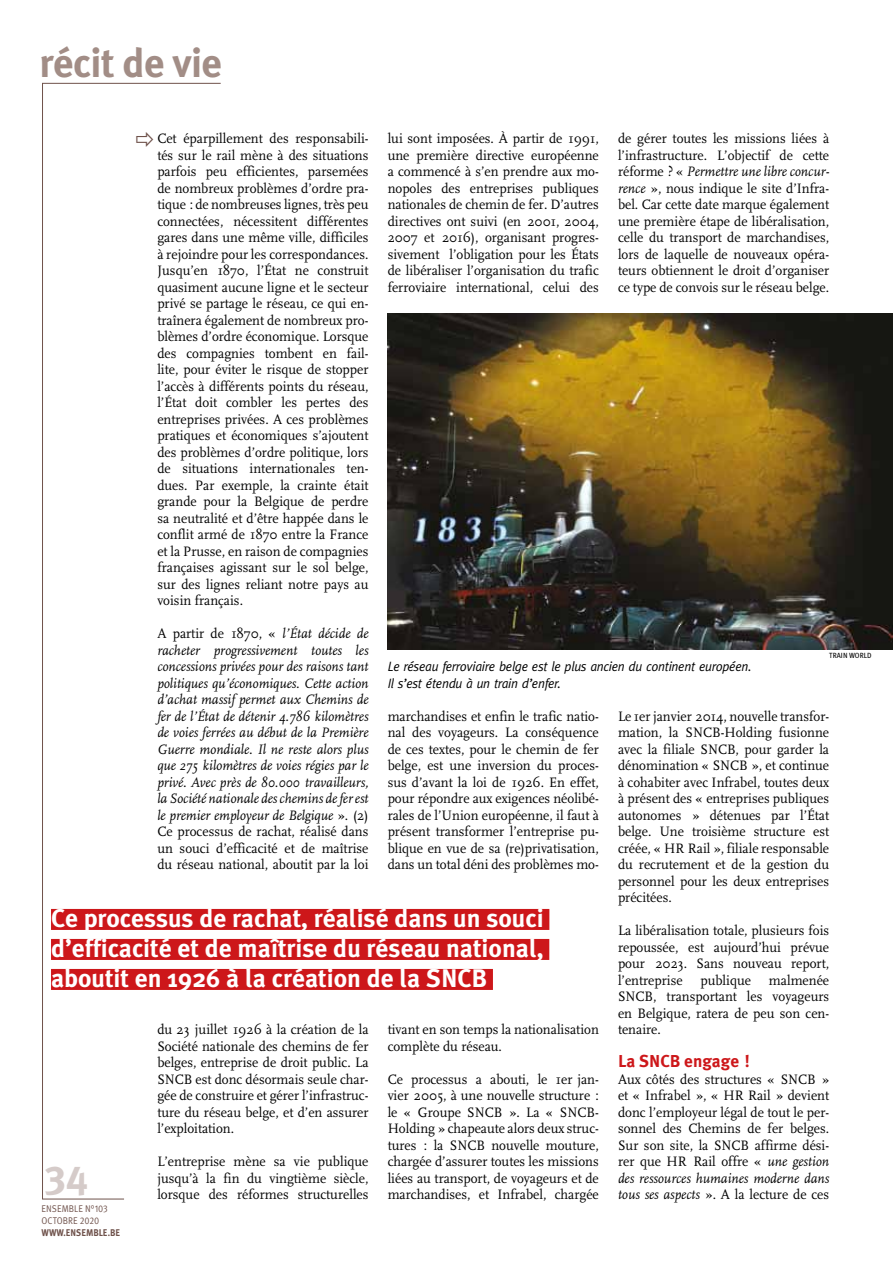
<style>
.page{position:relative;width:893px;height:1263px;background:#fff}
.page>*{position:absolute;margin:0;border:0;box-sizing:border-box;transform-origin:0 0}
.t1{font:700 40.5px "Meta Plus";letter-spacing:-.015em;color:#a28d86}
.t2{font:40.5px "Meta Plus Bold Caps";color:#d5cbc9}
.t3{font:700 25.5px/30px "Meta Plus";color:#fff;text-align:justify}
.t4{font:700 17.25px "Meta Plus";color:#cd171a}
.t5{font:14.25px/16.5px "FF Scala";color:#000;text-align:justify;scale:.95 1}
.t6{font:italic 14.25px/16.5px "FF Scala";color:#000;text-align:justify;scale:.95 1}
.t7{font:italic 13.5px/16.5px "Meta";letter-spacing:-.02em;color:#000;scale:.95 1}
.t8{font:9.75px/12px "Meta Pro";letter-spacing:.01em;color:#6f524b;scale:.9 1}
.t9{font:700 9.75px "Meta Plus";color:#6f524b;scale:.9 1}
.t10{font:7.5px "Meta Plus";color:#000;scale:.95 1}
.s1{font-style:normal}
.s2{font-style:italic}
</style>
<div class="page">
<svg style="left:42px;top:83px;width:179px;height:1116px"></svg>
<img style="left:388px;top:314px;width:505px;height:335px">
<div style="left:51px;top:909px;width:498px;height:21px;background:#cd171a"></div>
<div style="left:51px;top:939px;width:498px;height:21px;background:#cd171a"></div>
<div style="left:51px;top:969px;width:442px;height:21px;background:#cd171a"></div>
<svg style="left:136px;top:132px;width:17px;height:15px"></svg>
<h1 class="t1" style="left:40px;top:39px;width:184px">récit de vie</h1>
<p class="t5" style="left:388px;top:131px;width:224px">lui sont imposées. À partir de 1991, une première directive européenne a commencé à s’en prendre aux mo&shy;nopoles des entreprises publiques nationales de chemin de fer. D’autres directives ont suivi (en 2001, 2004, 2007 et 2016), organisant progres&shy;sivement l’obligation pour les États de libéraliser l’organisation du trafic ferroviaire international, celui des</p>
<p class="t5" style="left:157px;top:130px;width:224px">Cet éparpillement des responsabili&shy;tés sur le rail mène à des situations parfois peu efficientes, parsemées de nombreux problèmes d’ordre pra&shy;tique : de nombreuses lignes, très peu connectées, nécessitent différentes gares dans une même ville, difficiles à rejoindre pour les correspondances.<br>Jusqu’en 1870, l’État ne construit quasiment aucune ligne et le secteur privé se partage le réseau, ce qui en&shy;traînera également de nombreux pro&shy;blèmes d’ordre économique. Lorsque des compagnies tombent en fail&shy;lite, pour éviter le risque de stopper l’accès à différents points du réseau, l’État doit combler les pertes des entreprises privées. A ces problèmes pratiques et économiques s’ajoutent des problèmes d’ordre politique, lors de situations internationales ten&shy;dues. Par exemple, la crainte était grande pour la Belgique de perdre sa neutralité et d’être happée dans le conflit armé de 1870 entre la France et la Prusse, en raison de compagnies françaises agissant sur le sol belge, sur des lignes reliant notre pays au voisin français.</p>
<p class="t6" style="left:157px;top:626px;width:224px"><span class="s1">A partir de 1870, «</span> l’État décide de racheter progressivement toutes les concessions privées pour des raisons tant politiques qu’économiques. Cette action d’achat massif permet aux Chemins de fer de l’État de détenir 4.786 kilomètres de voies ferrées au début de la Première Guerre mondiale. Il ne reste alors plus que 275 kilomètres de voies régies par le privé. Avec près de 80.000 travailleurs, la Société nationale des chemins de fer est le premier employeur de Belgique <span class="s1">». (2)<br>Ce processus de rachat, réalisé dans un souci d’efficacité et de maîtrise du réseau national, aboutit par la loi</span></p>
<p class="t5" style="left:618px;top:130px;width:224px">de gérer toutes les missions liées à l’infrastructure. L’objectif de cette réforme ? « <span class="s2">Permettre une libre concur&shy;rence</span> », nous indique le site d’Infra&shy;bel. Car cette date marque également une première étape de libéralisation, celle du transport de marchandises, lors de laquelle de nouveaux opéra&shy;teurs obtiennent le droit d’organiser ce type de convois sur le réseau belge.</p>
<p class="t10" style="left:829px;top:651px;width:9px">TRAIN</p>
<p class="t10" style="left:849px;top:651px;width:17px">WORLD</p>
<p class="t7" style="left:388px;top:658px;width:385px">Le réseau ferroviaire belge est le plus ancien du continent européen.<br>Il s’est étendu à un train d’enfer.</p>
<p class="t5" style="left:618px;top:708px;width:224px">Le 1er janvier 2014, nouvelle transfor&shy;mation, la SNCB-Holding fusionne avec la filiale SNCB, pour garder la dénomination « SNCB », et continue à cohabiter avec Infrabel, toutes deux à présent des « entreprises publiques autonomes » détenues par l’État belge. Une troisième structure est créée, « HR Rail », filiale responsable du recrutement et de la gestion du personnel pour les deux entreprises précitées.</p>
<p class="t5" style="left:618px;top:922px;width:224px">La libéralisation totale, plusieurs fois repoussée, est aujourd’hui prévue pour 2023. Sans nouveau report, l’entreprise</p>
<p class="t5" style="left:388px;top:708px;width:224px">marchandises et enfin le trafic natio&shy;nal des voyageurs. La conséquence de ces textes, pour le chemin de fer belge, est une inversion du proces&shy;sus d’avant la loi de 1926. En effet, pour répondre aux exigences néolibé&shy;rales de l’Union européenne, il faut à présent transformer l’entreprise pu&shy;blique en vue de sa (re)privatisation, dans un total déni des problèmes mo-</p>
<h2 class="t3" style="left:51px;top:903px;width:494px">Ce processus de rachat, réalisé dans un souci d’efficacité et de maîtrise du réseau national, aboutit en 1926 à la création de la SNCB</h2>
<p class="t5" style="left:618px;top:972px;width:224px;text-indent:151px">malmenée SNCB, transportant les voyageurs en Belgique, ratera de peu son cen&shy;tenaire.</p>
<p class="t4" style="left:618px;top:1051px;width:134px">La SNCB engage !</p>
<p class="t5" style="left:618px;top:1071px;width:224px">Aux côtés des structures « SNCB » et « Infrabel », « HR Rail » devient donc l’employeur légal de tout le per&shy;sonnel des Chemins de fer belges.<br>Sur son site, la SNCB affirme dési&shy;rer que HR Rail offre « <span class="s2">une gestion des ressources humaines moderne dans tous ses aspects</span> ». A la lecture de ces</p>
<p class="t5" style="left:700px;top:972px;width:55px">publique</p>
<p class="t5" style="left:157px;top:1021px;width:224px">du 23 juillet 1926 à la création de la Société nationale des chemins de fer belges, entreprise de droit public. La SNCB est donc désormais seule char&shy;gée de construire et gérer l’infrastruc&shy;ture du réseau belge, et d’en assurer l’exploitation.</p>
<p class="t5" style="left:157px;top:1153px;width:224px">L’entreprise mène sa vie publique jusqu’à la fin du vingtième siècle, lorsque des réformes structurelles</p>
<p class="t5" style="left:388px;top:1022px;width:224px">tivant en son temps la nationalisation complète du réseau.</p>
<p class="t5" style="left:388px;top:1071px;width:224px">Ce processus a abouti, le 1er jan&shy;vier 2005, à une nouvelle structure : le « Groupe SNCB ». La « SNCB-Holding » chapeaute alors deux struc&shy;tures : la SNCB nouvelle mouture, chargée d’assurer toutes les missions liées au transport, de voyageurs et de marchandises, et Infrabel, chargée</p>
<h1 class="t2" style="left:45px;top:1156px;width:45px">34</h1>
<p class="t8" style="left:42px;top:1203px;width:75px">ENSEMBLE N°103<br>OCTOBRE 2020</p>
<p class="t9" style="left:41px;top:1227px;width:89px">www.ensemble.be</p>
</div>
